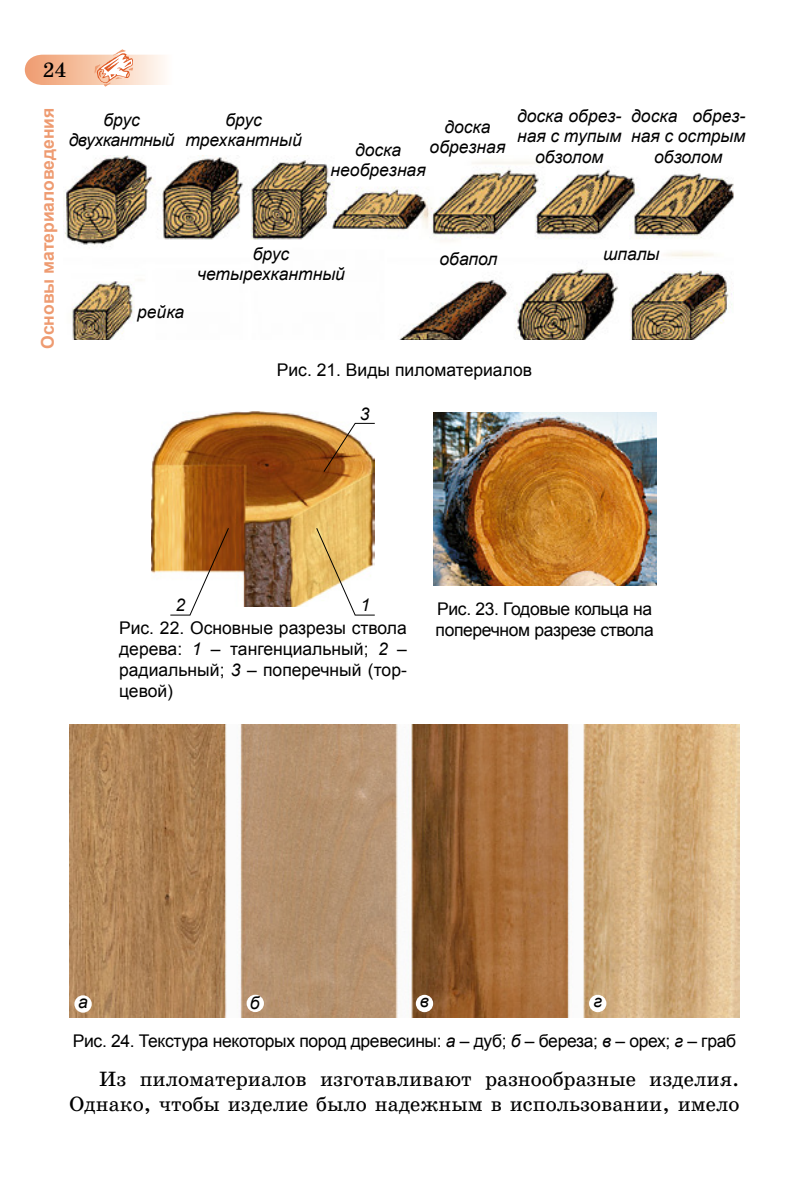
<style>
.page{position:relative;width:804px;height:1191px;background:#fff}
.page>*{position:absolute;margin:0;border:0;box-sizing:border-box;transform-origin:0 0}
.отбивка_3{font:21px/24.5px "School Book Alx";color:#000;text-align:right}
.malyunok_pidpis{font:17.5px/21px "Arial";letter-spacing:-.02em;color:#000;text-align:justify}
.t1{font:italic 17.5px/20.5px "Arial";color:#000;text-align:center}
.malyunok_pidpis-2{font:17.5px "Arial";color:#000}
.t2{font:700 17.5px "Arial";color:#ee9b71}
.t3{font:italic 17.5px/20.5px "Arial";letter-spacing:-.025em;color:#000;text-align:center}
.s1{font-style:italic}
</style>
<div class="page">
<svg style="left:25px;top:50px;width:140px;height:36px"></svg>
<img style="left:64px;top:156px;width:669px;height:184px">
<img style="left:70px;top:724px;width:669px;height:293px">
<div style="left:74px;top:995px;width:18px;height:17px;background:#fff;border-radius:50%"></div>
<div style="left:589px;top:994px;width:17px;height:18px;background:#fff;border-radius:50%"></div>
<div style="left:246px;top:994px;width:18px;height:18px;background:#fff;border-radius:50%"></div>
<div style="left:416px;top:994px;width:17px;height:18px;background:#fff;border-radius:50%"></div>
<img style="left:151px;top:412px;width:224px;height:194px">
<svg style="left:169px;top:527px;width:60px;height:89px"></svg>
<svg style="left:315px;top:527px;width:60px;height:89px"></svg>
<svg style="left:323px;top:422px;width:52px;height:51px"></svg>
<img style="left:433px;top:412px;width:224px;height:174px">
<p class="отбивка_3" style="left:42px;top:58px;width:26px">24</p>
<p class="t2" style="left:36px;top:349px;width:243px;rotate:-90deg">Основы материаловедения</p>
<p class="t3" style="left:69px;top:110px;width:107px">брус двухкантный</p>
<p class="t1" style="left:185px;top:110px;width:118px">брус трехкантный</p>
<p class="t1" style="left:444px;top:117px;width:48px">доска</p>
<p class="t1" style="left:517px;top:106px;width:106px">доска обрез&shy;ная с тупым обзолом</p>
<p class="t1" style="left:631px;top:106px;width:116px">доска обрез&shy;ная с острым обзолом</p>
<p class="t1" style="left:355px;top:139px;width:48px">доска</p>
<p class="t1" style="left:429px;top:137px;width:77px">обрезная</p>
<p class="t1" style="left:330px;top:160px;width:97px">необрезная</p>
<p class="t1" style="left:197px;top:245px;width:149px;line-height:19.2px">брус четырехкантный</p>
<p class="t1" style="left:439px;top:249px;width:59px">обапол</p>
<p class="t1" style="left:603px;top:244px;width:58px">шпалы</p>
<p class="t1" style="left:137px;top:302px;width:49px">рейка</p>
<p class="malyunok_pidpis-2" style="left:277px;top:358px;width:257px">Рис. 21. Виды пиломатериалов</p>
<p class="t1" style="left:360px;top:403px;width:11px">3</p>
<p class="t1" style="left:176px;top:595px;width:11px">2</p>
<p class="t1" style="left:360px;top:595px;width:11px">1</p>
<p class="malyunok_pidpis" style="left:119px;top:617px;width:289px">Рис. 22. Основные разрезы ствола дерева: <span class="s1">1</span> – тангенциальный; <span class="s1">2</span> – радиальный; <span class="s1">3</span> – поперечный (тор&shy;цевой)</p>
<p class="malyunok_pidpis" style="left:435px;top:598px;width:220px">Рис. 23. Годовые кольца на поперечном разрезе ствола</p>
<p class="t1" style="left:78px;top:991px;width:11px">a</p>
<p class="t1" style="left:250px;top:992px;width:11px">б</p>
<p class="t1" style="left:420px;top:991px;width:11px">в</p>
<p class="t1" style="left:593px;top:991px;width:10px">г</p>
<p class="malyunok_pidpis" style="left:73px;top:1030px;width:664px">Рис. 24. Текстура некоторых пород древесины: <span class="s1">а</span> – дуб; <span class="s1">б</span> – береза; <span class="s1">в</span> – орех; <span class="s1">г</span> – граб</p>
<p class="отбивка_3" style="left:69px;top:1067px;width:671px">Из пиломатериалов изготавливают разнообразные изделия.<br>Однако, чтобы изделие было надежным в использовании, имело</p>
</div>
